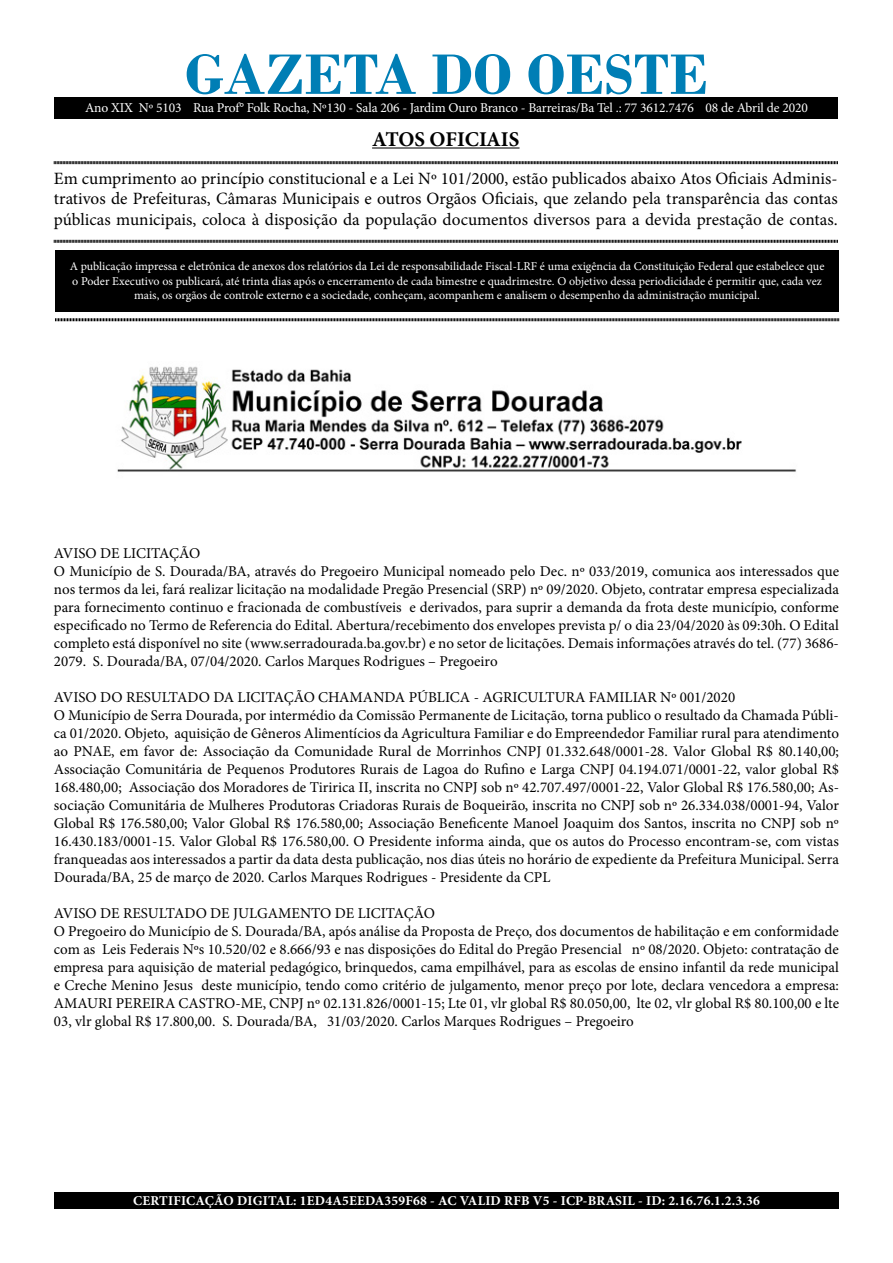
<style>
.page{position:relative;width:893px;height:1263px;background:#fff}
.page>*{position:absolute;margin:0;border:0;box-sizing:border-box;transform-origin:0 0}
.t1{font:700 60px "Bodoni";color:#007eb5}
.t2{font:700 21px "Minion Pro";letter-spacing:-.005em;color:#000}
.t3{font:17.25px/20.7px "Minion Pro";color:#000;text-align:justify}
.t4{font:15px/18px "Minion Pro";color:#000}
.t5{font:13.5px "Minion Pro";letter-spacing:-.01em;color:#fff}
.t6{font:700 13.5px "Minion Pro";letter-spacing:.015em;color:#fff}
.t7{font:12px/14.4px "Minion Pro";color:#fff;text-align:center}
</style>
<div class="page">
<div style="left:55px;top:250px;width:784px;height:61px;background:#000"></div>
<hr style="left:372px;top:147px;width:147px;height:2px;background:#000">
<svg style="left:54px;top:161px;width:784px;height:4px;background:#7f7f7f"></svg>
<svg style="left:54px;top:239px;width:784px;height:4px;background:#7f7f7f"></svg>
<svg style="left:55px;top:318px;width:784px;height:4px;background:#7f7f7f"></svg>
<div style="left:54px;top:98px;width:784px;height:20px;background:#000"></div>
<div style="left:54px;top:1192px;width:785px;height:17px;background:#000"></div>
<img style="left:117px;top:366px;width:679px;height:106px">
<h1 class="t1" style="left:185px;top:39px;width:525px">GAZETA DO OESTE</h1>
<h2 class="t2" style="left:372px;top:124px;width:149px">ATOS OFICIAIS</h2>
<p class="t3" style="left:54px;top:168px;width:785px">Em cumprimento ao princípio constitucional e a Lei Nº 101/2000, estão publicados abaixo Atos Oficiais Adminis&shy;trativos de Prefeituras, Câmaras Municipais e outros Orgãos Oficiais, que zelando pela transparência das contas públicas municipais, coloca à disposição da população documentos diversos para a devida prestação de contas.</p>
<p class="t7" style="left:70px;top:259px;width:756px">A publicação impressa e eletrônica de anexos dos relatórios da Lei de responsabilidade Fiscal-LRF é uma exigência da Constituição Federal que estabelece que o Poder Executivo os publicará, até trinta dias após o encerramento de cada bimestre e quadrimestre. O objetivo dessa periodicidade é permitir que, cada vez mais, os orgãos de controle externo e a sociedade, conheçam, acompanhem e analisem o desempenho da administração municipal.</p>
<p class="t5" style="left:85px;top:99px;width:724px">Ano XIX Nº 5103 Rua Prof° Folk Rocha, Nº130 - Sala 206 - Jardim Ouro Branco - Barreiras/Ba Tel .: 77 3612.7476 08 de Abril de 2020</p>
<p class="t4" style="left:54px;top:544px;width:787px">AVISO DE LICITAÇÃO<br>O Município de S. Dourada/BA, através do Pregoeiro Municipal nomeado pelo Dec. nº 033/2019, comunica aos interessados que nos termos da lei, fará realizar licitação na modalidade Pregão Presencial (SRP) nº 09/2020. Objeto, contratar empresa especializada para fornecimento continuo e fracionada de combustíveis e derivados, para suprir a demanda da frota deste município, conforme especificado no Termo de Referencia do Edital. Abertura/recebimento dos envelopes prevista p/ o dia 23/04/2020 às 09:30h. O Edital completo está disponível no site (www.serradourada.ba.gov.br) e no setor de licitações. Demais informações através do tel. (77) 3686- 2079. S. Dourada/BA, 07/04/2020. Carlos Marques Rodrigues – Pregoeiro</p>
<p class="t4" style="left:54px;top:688px;width:787px">AVISO DO RESULTADO DA LICITAÇÃO CHAMANDA PÚBLICA - AGRICULTURA FAMILIAR Nº 001/2020<br>O Município de Serra Dourada, por intermédio da Comissão Permanente de Licitação, torna publico o resultado da Chamada Públi&shy;ca 01/2020. Objeto, aquisição de Gêneros Alimentícios da Agricultura Familiar e do Empreendedor Familiar rural para atendimento ao PNAE, em favor de: Associação da Comunidade Rural de Morrinhos CNPJ 01.332.648/0001-28. Valor Global R$ 80.140,00; Associação Comunitária de Pequenos Produtores Rurais de Lagoa do Rufino e Larga CNPJ 04.194.071/0001-22, valor global R$ 168.480,00; Associação dos Moradores de Tiririca II, inscrita no CNPJ sob nº 42.707.497/0001-22, Valor Global R$ 176.580,00; As&shy;sociação Comunitária de Mulheres Produtoras Criadoras Rurais de Boqueirão, inscrita no CNPJ sob nº 26.334.038/0001-94, Valor Global R$ 176.580,00; Valor Global R$ 176.580,00; Associação Beneficente Manoel Joaquim dos Santos, inscrita no CNPJ sob nº 16.430.183/0001-15. Valor Global R$ 176.580,00. O Presidente informa ainda, que os autos do Processo encontram-se, com vistas franqueadas aos interessados a partir da data desta publicação, nos dias úteis no horário de expediente da Prefeitura Municipal. Serra Dourada/BA, 25 de março de 2020. Carlos Marques Rodrigues - Presidente da CPL</p>
<p class="t4" style="left:54px;top:904px;width:787px">AVISO DE RESULTADO DE JULGAMENTO DE LICITAÇÃO<br>O Pregoeiro do Município de S. Dourada/BA, após análise da Proposta de Preço, dos documentos de habilitação e em conformidade com as Leis Federais Nºs 10.520/02 e 8.666/93 e nas disposições do Edital do Pregão Presencial nº 08/2020. Objeto: contratação de empresa para aquisição de material pedagógico, brinquedos, cama empilhável, para as escolas de ensino infantil da rede municipal e Creche Menino Jesus deste município, tendo como critério de julgamento, menor preço por lote, declara vencedora a empresa:<br>AMAURI PEREIRA CASTRO-ME, CNPJ nº 02.131.826/0001-15; Lte 01, vlr global R$ 80.050,00, lte 02, vlr global R$ 80.100,00 e lte 03, vlr global R$ 17.800,00. S. Dourada/BA, 31/03/2020. Carlos Marques Rodrigues – Pregoeiro</p>
<p class="t6" style="left:133px;top:1191px;width:628px">CERTIFICAÇÃO DIGITAL: 1ED4A5EEDA359F68 - AC VALID RFB V5 - ICP-BRASIL - ID: 2.16.76.1.2.3.36</p>
</div>
